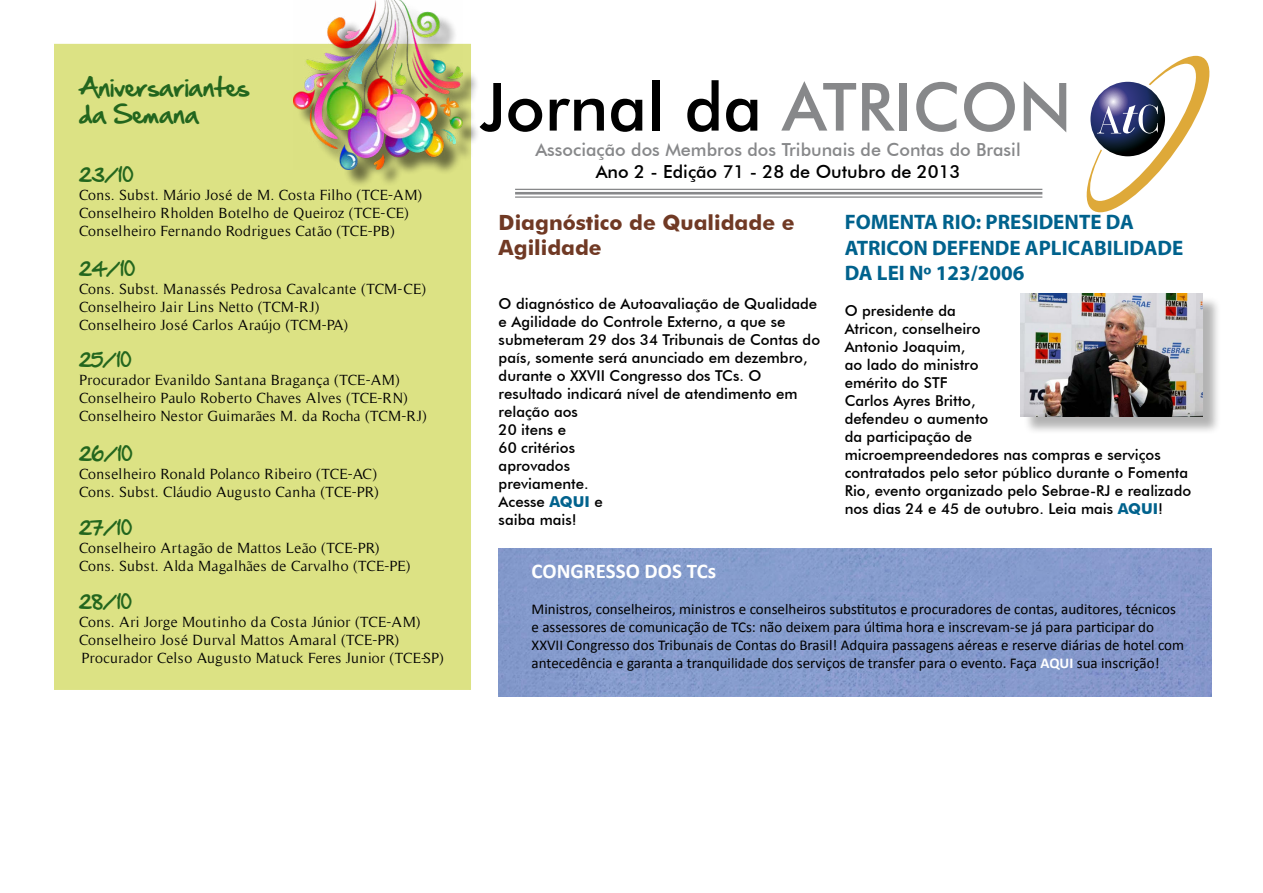
<style>
.page{position:relative;width:1263px;height:893px;background:#fff}
.page>*{position:absolute;margin:0;border:0;box-sizing:border-box;transform-origin:0 0}
.t1{font:500 66.6px "Futura BT";color:#000}
.t2{font:22.5px/27px "Hand Of Sean";color:#23661e}
.t3{font:700 21px/25.2px "Myriad Pro";color:#00628d}
.t4{font:700 21px/25.2px "Futura BT";color:#703924}
.t5{font:700 21px "Calibri";color:#fff}
.t6{font:500 18px "Futura BT";color:#87888a}
.t7{font:500 18px "Futura BT";color:#000}
.t8{font:16.5px "Hand Of Sean";color:#23661e}
.t9{font:15px/18px "Timeless";letter-spacing:.025em;color:#000}
.t10{font:500 15px/18px "Futura BT";color:#000}
.t11{font:15px/18px "Calibri";color:#000}
.s1{color:#87888a}
.s2{font-weight:700;color:#00628d}
.s3{font-weight:700;color:#fff}
</style>
<div class="page">
<img style="left:499px;top:548px;width:712px;height:148px">
<div style="left:54px;top:44px;width:417px;height:646px;background:#dce284"></div>
<div style="left:1023px;top:296px;width:198px;height:140px;background:#000;opacity:.3"></div>
<img style="left:1020px;top:294px;width:182px;height:123px">
<hr style="left:515px;top:189px;width:527px;height:1px;background:#87888a">
<hr style="left:515px;top:192px;width:527px;height:3px;background:#87888a">
<hr style="left:515px;top:196px;width:527px;height:2px;background:#87888a">
<svg style="left:1086px;top:56px;width:124px;height:156px"></svg>
<div style="left:296px;top:2px;width:184px;height:185px;background:#000;opacity:.5"></div>
<img style="left:294px;top:0;width:169px;height:169px">
<h2 class="t2" style="left:79px;top:73px;width:172px">Aniversariantes da Semana</h2>
<p class="t8" style="left:79px;top:161px;width:56px">23/10</p>
<p class="t9" style="left:79px;top:186px;width:345px">Cons. Subst. Mário José de M. Costa Filho (TCE-AM)<br>Conselheiro Rholden Botelho de Queiroz (TCE-CE)<br>Conselheiro Fernando Rodrigues Catão (TCE-PB)</p>
<p class="t8" style="left:79px;top:254px;width:58px">24/10</p>
<p class="t9" style="left:79px;top:280px;width:349px">Cons. Subst. Manassés Pedrosa Cavalcante (TCM-CE)<br>Conselheiro Jair Lins Netto (TCM-RJ)<br>Conselheiro José Carlos Araújo (TCM-PA)</p>
<p class="t8" style="left:79px;top:346px;width:54px">25/10</p>
<p class="t9" style="left:79px;top:371px;width:349px">Procurador Evanildo Santana Bragança (TCE-AM)<br>Conselheiro Paulo Roberto Chaves Alves (TCE-RN)<br>Conselheiro Nestor Guimarães M. da Rocha (TCM-RJ)</p>
<p class="t8" style="left:79px;top:440px;width:55px">26/10</p>
<p class="t9" style="left:79px;top:465px;width:301px">Conselheiro Ronald Polanco Ribeiro (TCE-AC)<br>Cons. Subst. Cláudio Augusto Canha (TCE-PR)</p>
<p class="t8" style="left:79px;top:513px;width:54px">27/10</p>
<p class="t9" style="left:79px;top:539px;width:333px">Conselheiro Artagão de Mattos Leão (TCE-PR)<br>Cons. Subst. Alda Magalhães de Carvalho (TCE-PE)</p>
<p class="t8" style="left:79px;top:587px;width:54px">28/10</p>
<p class="t9" style="left:79px;top:613px;width:366px">Cons. Ari Jorge Moutinho da Costa Júnior (TCE-AM)<br>Conselheiro José Durval Mattos Amaral (TCE-PR)<br>Procurador Celso Augusto Matuck Feres Junior (TCE-SP)</p>
<h1 class="t1" style="left:479px;top:66px;width:594px">Jornal da <span class="s1">ATRICON</span></h1>
<p class="t6" style="left:535px;top:139px;width:487px">Associação dos Membros dos Tribunais de Contas do Brasil</p>
<p class="t7" style="left:596px;top:160px;width:366px">Ano 2 - Edição 71 - 28 de Outubro de 2013</p>
<h3 class="t4" style="left:499px;top:209px;width:297px">Diagnóstico de Qualidade e<br>Agilidade</h3>
<p class="t10" style="left:499px;top:294px;width:323px">O diagnóstico de Autoavaliação de Qualidade e Agilidade do Controle Externo, a que se submeteram 29 dos 34 Tribunais de Contas do país, somente será anunciado em dezembro, durante o XXVII Congresso dos TCs. O resultado indicará nível de atendimento em relação aos<br>20 itens e<br>60 critérios<br>aprovados<br>previamente.<br>Acesse <span class="s2">AQUI</span> e<br>saiba mais!</p>
<h3 class="t3" style="left:845px;top:209px;width:340px">FOMENTA RIO: PRESIDENTE DA<br>ATRICON DEFENDE APLICABILIDADE<br>DA LEI Nº 123/2006</h3>
<p class="t10" style="left:845px;top:301px;width:348px">O presidente da<br>Atricon, conselheiro<br>Antonio Joaquim,<br>ao lado do ministro<br>emérito do STF<br>Carlos Ayres Britto,<br>defendeu o aumento<br>da participação de<br>microempreendedores nas compras e serviços contratados pelo setor público durante o Fomenta<br>Rio, evento organizado pelo Sebrae-RJ e realizado nos dias 24 e 45 de outubro. Leia mais <span class="s2">AQUI</span>!</p>
<h3 class="t5" style="left:531px;top:558px;width:186px">CONGRESSO DOS TCs</h3>
<p class="t11" style="left:531px;top:600px;width:654px">Ministros, conselheiros, ministros e conselheiros substitutos e procuradores de contas, auditores, técnicos e assessores de comunicação de TCs: não deixem para última hora e inscrevam-se já para participar do XXVII Congresso dos Tribunais de Contas do Brasil! Adquira passagens aéreas e reserve diárias de hotel com antecedência e garanta a tranquilidade dos serviços de transfer para o evento. Faça <span class="s3">AQUI</span> sua inscrição!</p>
</div>
